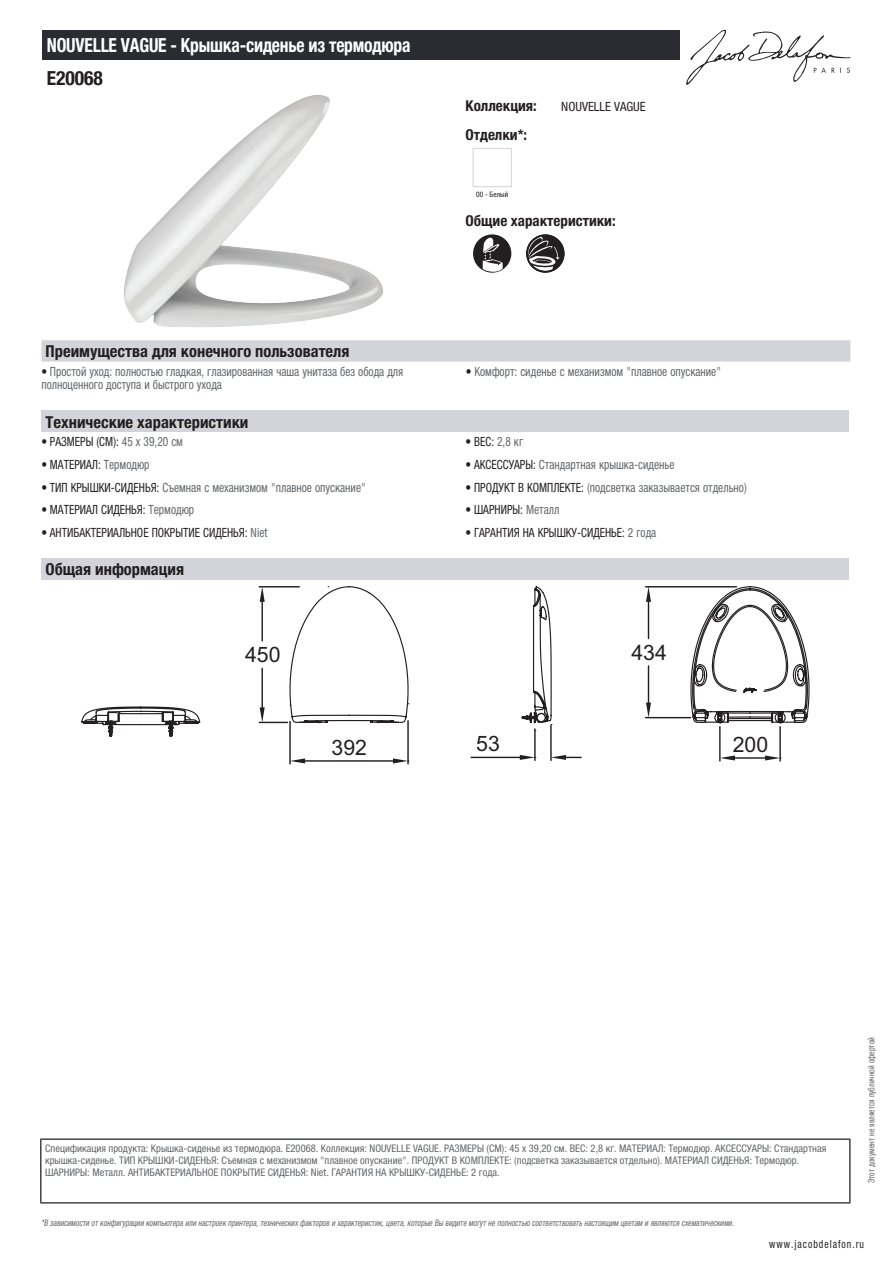
<style>
.page{position:relative;width:893px;height:1263px;background:#fff}
.page>*{position:absolute;margin:0;border:0;box-sizing:border-box;transform-origin:0 0}
.t1{font:21.3px "Arial";color:#231f20}
.t2{font:700 condensed 19.5px "Helvetica Neue LTCYR";letter-spacing:-.01em;color:#fff;scale:.9 1}
.t3{font:700 condensed 19.5px "Helvetica Neue LTCYR";color:#231f20}
.t4{font:700 condensed 16.5px "Helvetica Neue LTCYR";color:#231f20}
.t5{font:700 condensed 15px "Helvetica Neue LTCYR";color:#231f20}
.t6{font:condensed 12.75px/13.5px "Helvetica Neue LTCYR";color:#626568;scale:.9 1}
.t7{font:condensed 12.75px "Helvetica Neue LTCYR";color:#231f20;scale:.9 1}
.t8{font:condensed 12.75px "Helvetica Neue LTCYR";color:#231f20}
.t9{font:condensed 11.25px "Helvetica Neue LTCYR";letter-spacing:.1em;color:#231f20;scale:.87 1}
.t10{font:condensed 10.5px/12px "Helvetica Neue LTCYR";color:#626568}
.t11{font:italic condensed 9px "Helvetica Neue LTCYR";color:#626568;scale:.87 1}
.t12{font:condensed 9px "Helvetica Neue LTCYR";color:#626568;scale:.87 1}
.t13{font:condensed 7.5px "Helvetica Neue LTCYR";color:#231f20}
.s1{color:#231f20}
.s2{color:#626568}
</style>
<div class="page">
<svg style="left:686px;top:30px;width:164px;height:55px"></svg>
<img style="left:124px;top:95px;width:192px;height:232px">
<div style="left:473px;top:148px;width:39px;height:39px;border:1px solid #d3d4da"></div>
<svg style="left:473px;top:234px;width:38px;height:39px"></svg>
<svg style="left:526px;top:234px;width:38px;height:39px"></svg>
<div style="left:41px;top:340px;width:809px;height:22px;background:#d3d4da"></div>
<div style="left:41px;top:411px;width:808px;height:21px;background:#d3d4da"></div>
<div style="left:41px;top:558px;width:808px;height:22px;background:#d3d4da"></div>
<hr style="left:289px;top:721px;width:2px;height:43px;background:#231f20">
<hr style="left:407px;top:721px;width:2px;height:43px;background:#231f20">
<svg style="left:104px;top:586px;width:706px;height:177px"></svg>
<div style="left:43px;top:30px;width:637px;height:30px;background:#2a2c32"></div>
<hr style="left:40px;top:1138px;width:810px;height:2px;background:#040503">
<hr style="left:40px;top:1140px;width:1px;height:62px;background:#040503">
<hr style="left:849px;top:1140px;width:1px;height:62px;background:#040503">
<hr style="left:40px;top:1202px;width:810px;height:1px;background:#040503">
<h2 class="t2" style="left:47px;top:34px;width:406px">NOUVELLE VAGUE - Крышка-сиденье из термодюра</h2>
<h2 class="t3" style="left:47px;top:67px;width:58px">E20068</h2>
<h3 class="t5" style="left:466px;top:97px;width:73px">Коллекция:</h3>
<p class="t8" style="left:561px;top:99px;width:86px">NOUVELLE VAGUE</p>
<h3 class="t5" style="left:466px;top:126px;width:63px">Отделки*:</h3>
<p class="t13" style="left:476px;top:190px;width:34px">00 - Белый</p>
<h3 class="t5" style="left:466px;top:212px;width:152px">Общие характеристики:</h3>
<h3 class="t4" style="left:46px;top:342px;width:305px">Преимущества для конечного пользователя</h3>
<p class="t6" style="left:41px;top:365px;width:404px"><span class="s1">•</span> Простой уход: полностью гладкая, глазированная чаша унитаза без обода для полноценного доступа и быстрого ухода</p>
<p class="t6" style="left:466px;top:365px;width:285px"><span class="s1">•</span> Комфорт: сиденье с механизмом "плавное опускание"</p>
<h3 class="t4" style="left:46px;top:413px;width:204px">Технические характеристики</h3>
<p class="t7" style="left:41px;top:434px;width:159px">• РАЗМЕРЫ (СМ): <span class="s2">45 x 39,20 см</span></p>
<p class="t7" style="left:466px;top:434px;width:65px">• ВЕС: <span class="s2">2,8 кг</span></p>
<p class="t7" style="left:41px;top:457px;width:122px">• МАТЕРИАЛ: <span class="s2">Термодюр</span></p>
<p class="t6" style="left:466px;top:458px;width:234px"><span class="s1">• АКСЕССУАРЫ:</span> Стандартная крышка-сиденье</p>
<p class="t6" style="left:41px;top:480px;width:362px"><span class="s1">• ТИП КРЫШКИ-СИДЕНЬЯ:</span> Съемная с механизмом "плавное опускание"</p>
<p class="t6" style="left:466px;top:480px;width:314px"><span class="s1">• ПРОДУКТ В КОМПЛЕКТЕ:</span> (подсветка заказывается отдельно)</p>
<p class="t7" style="left:41px;top:503px;width:171px">• МАТЕРИАЛ СИДЕНЬЯ: <span class="s2">Термодюр</span></p>
<p class="t7" style="left:466px;top:503px;width:106px">• ШАРНИРЫ: <span class="s2">Металл</span></p>
<p class="t7" style="left:41px;top:525px;width:253px">• АНТИБАКТЕРИАЛЬНОЕ ПОКРЫТИЕ СИДЕНЬЯ: <span class="s2">Niet</span></p>
<p class="t7" style="left:466px;top:525px;width:213px">• ГАРАНТИЯ НА КРЫШКУ-СИДЕНЬЕ: <span class="s2">2 года</span></p>
<h3 class="t4" style="left:46px;top:560px;width:140px">Общая информация</h3>
<h1 class="t1" style="left:245px;top:640px;width:37px">450</h1>
<h1 class="t1" style="left:332px;top:732px;width:37px">392</h1>
<h1 class="t1" style="left:476px;top:729px;width:25px">53</h1>
<h1 class="t1" style="left:631px;top:637px;width:37px">434</h1>
<h1 class="t1" style="left:733px;top:729px;width:37px">200</h1>
<p class="t10" style="left:45px;top:1142px;width:783px">Спецификация продукта: Крышка-сиденье из термодюра. E20068. Коллекция: NOUVELLE VAGUE. РАЗМЕРЫ (СМ): 45 x 39,20 см. ВЕС: 2,8 кг. МАТЕРИАЛ: Термодюр. АКСЕССУАРЫ: Стандартная крышка-сиденье. ТИП КРЫШКИ-СИДЕНЬЯ: Съемная с механизмом "плавное опускание". ПРОДУКТ В КОМПЛЕКТЕ: (подсветка заказывается отдельно). МАТЕРИАЛ СИДЕНЬЯ: Термодюр.<br>ШАРНИРЫ: Металл. АНТИБАКТЕРИАЛЬНОЕ ПОКРЫТИЕ СИДЕНЬЯ: Niet. ГАРАНТИЯ НА КРЫШКУ-СИДЕНЬЕ: 2 года.</p>
<p class="t11" style="left:41px;top:1218px;width:800px">*В зависимости отконфигурации компьютера или настроек принтера,техническихфакторов и характеристик,цвета,которые Вы видите могутне полностью соответствоватьнастоящим цветам и являются схематическими.</p>
<p class="t12" style="left:866px;top:1183px;width:169px;rotate:-90deg">Этот документ не является публичной офертой</p>
<p class="t9" style="left:769px;top:1237px;width:110px">www.jacobdelafon.ru</p>
</div>
